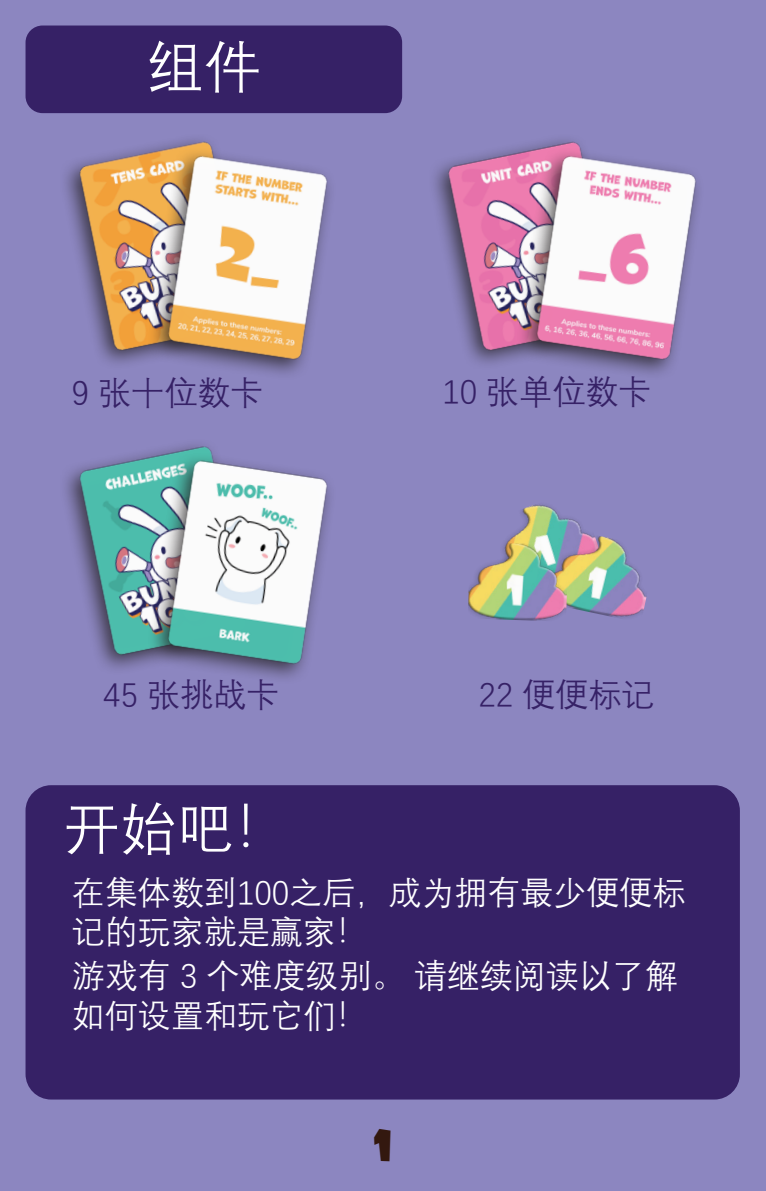
<style>
.page{position:relative;width:766px;height:1191px;background:#fff}
.page>*{position:absolute;margin:0;border:0;box-sizing:border-box;transform-origin:0 0}
.t1{font:57px "Deng Xian";color:#fff}
.t2{font:42px "Marvin";color:#33180f}
.t3{font:33px/39.6px "Deng Xian";color:#fff}
.t4{font:33px "Deng Xian";color:#362166}
</style>
<div class="page">
<div style="left:0;top:0;width:765px;height:1191px;background:#8c86c0"></div>
<div style="left:26px;top:26px;width:376px;height:87px;background:#362166;border-radius:17px"></div>
<div style="left:26px;top:785px;width:713px;height:314px;background:#362166;border-radius:26px"></div>
<img style="left:506px;top:504px;width:75px;height:38px">
<img style="left:544px;top:528px;width:103px;height:90px">
<img style="left:468px;top:542px;width:100px;height:79px">
<div style="left:59px;top:133px;width:197px;height:237px;background:#231f20;opacity:.75"></div>
<img style="left:72px;top:134px;width:183px;height:224px">
<div style="left:148px;top:147px;width:188px;height:233px;background:#231f20;opacity:.75"></div>
<img style="left:161px;top:149px;width:174px;height:219px">
<div style="left:427px;top:133px;width:197px;height:237px;background:#231f20;opacity:.75"></div>
<img style="left:440px;top:134px;width:183px;height:224px">
<div style="left:515px;top:147px;width:189px;height:233px;background:#231f20;opacity:.75"></div>
<img style="left:529px;top:149px;width:174px;height:219px">
<div style="left:59px;top:437px;width:197px;height:238px;background:#231f20;opacity:.75"></div>
<img style="left:72px;top:438px;width:183px;height:224px">
<div style="left:147px;top:452px;width:189px;height:232px;background:#231f20;opacity:.75"></div>
<img style="left:161px;top:453px;width:174px;height:219px">
<p class="t1" style="left:146px;top:30px;width:115px">组件</p>
<p class="t4" style="left:72px;top:371px;width:193px">9 张十位数卡</p>
<p class="t4" style="left:442px;top:371px;width:210px">10 张单位数卡</p>
<p class="t4" style="left:103px;top:673px;width:177px">45 张挑战卡</p>
<p class="t4" style="left:478px;top:673px;width:177px">22 便便标记</p>
<p class="t1" style="left:63px;top:792px;width:230px">开始吧！</p>
<p class="t3" style="left:72px;top:871px;width:615px">在集体数到100之后，成为拥有最少便便标记的玩家就是赢家！</p>
<p class="t3" style="left:72px;top:954px;width:607px">游戏有 3 个难度级别。 请继续阅读以了解如何设置和玩它们！</p>
<p class="t2" style="left:373px;top:1121px;width:21px">1</p>
</div>
